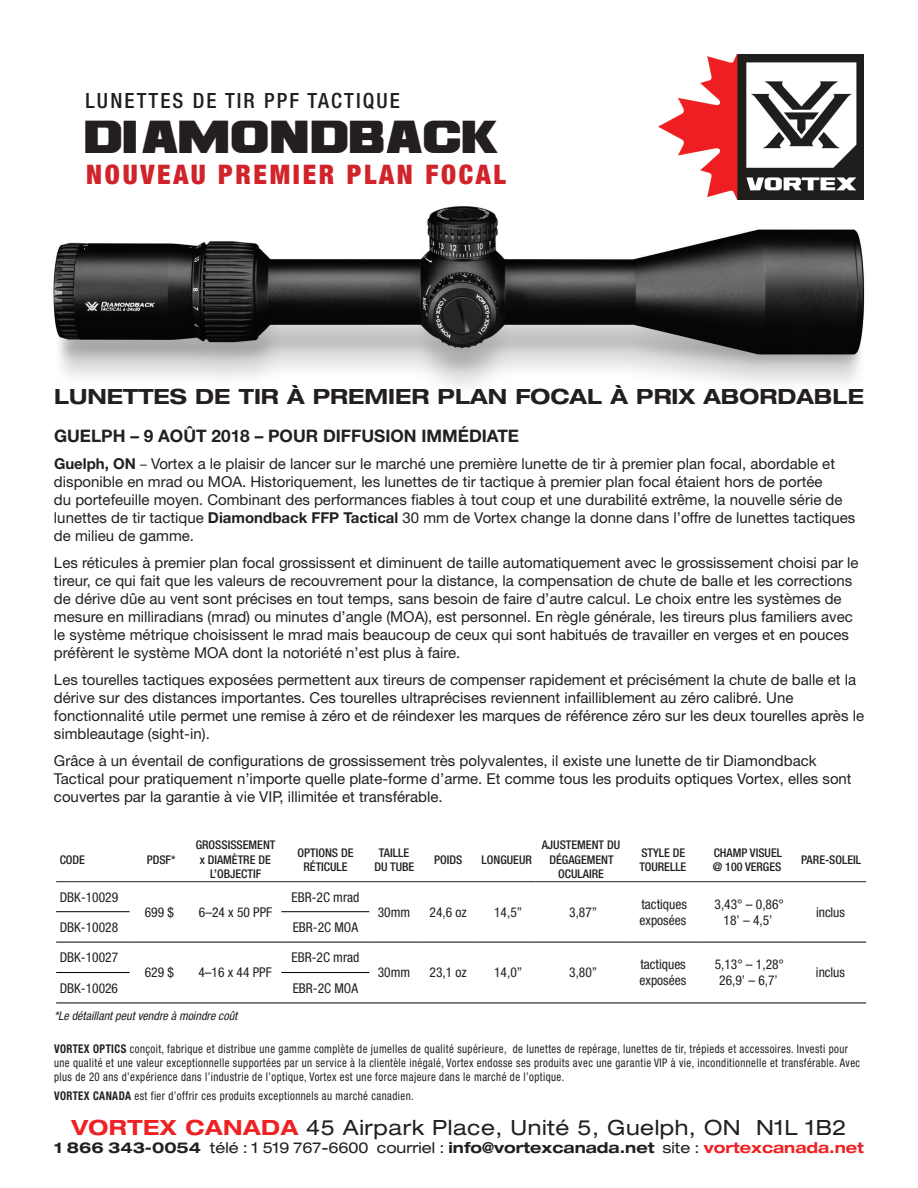
<style>
.page{position:relative;width:918px;height:1188px;background:#fff}
.page>*{position:absolute;margin:0;border:0;box-sizing:border-box;transform-origin:0 0}
.t1{font:36px "Ash";color:#231f20}
.t2{font:900 condensed 27px "Helvetica Neue LT Std";letter-spacing:.1em;color:#d1232a}
.t3{font:expanded 21px "Helvetica Neue LT Std";letter-spacing:.025em;color:#231f20}
.t4{font:700 expanded 21px "Helvetica Neue LT Std";color:#231f20}
.t5{font:500 condensed 21px "Helvetica Neue LT Std";letter-spacing:.1em;color:#231f20}
.t6{font:700 17.25px "Helvetica Neue LT Std";color:#231f20}
.t7{font:15px/18px "Helvetica Neue LT Std";color:#231f20}
.t8{font:700 expanded 15px "Helvetica Neue LT Std";color:#231f20}
.t9{font:condensed 13.5px/16.2px "Helvetica Neue LT Std";color:#231f20}
.t10{font:condensed 12px/14.4px "Helvetica Neue LT Std";letter-spacing:.04em;color:#231f20;scale:.9 1}
.t11{font:500 condensed 12px/14.4px "Helvetica Neue LT Std";color:#231f20;text-align:center}
.t12{font:italic condensed 12px "Helvetica Neue LT Std";color:#231f20}
.s1{font-weight:700}
.s2{font-stretch:condensed;font-size:13.5px}
.s3{font-weight:700;color:#ee2123}
.s4{font-weight:400}
.s5{color:#ee2123}
</style>
<div class="page">
<img style="left:53px;top:206px;width:812px;height:183px">
<hr style="left:56px;top:881px;width:74px;height:1px;background:#231f20">
<hr style="left:130px;top:881px;width:59px;height:1px;background:#231f20">
<hr style="left:189px;top:881px;width:92px;height:1px;background:#231f20">
<hr style="left:281px;top:881px;width:88px;height:1px;background:#231f20">
<hr style="left:369px;top:881px;width:50px;height:1px;background:#231f20">
<hr style="left:419px;top:881px;width:58px;height:1px;background:#231f20">
<hr style="left:477px;top:881px;width:59px;height:1px;background:#231f20">
<hr style="left:536px;top:881px;width:90px;height:1px;background:#231f20">
<hr style="left:626px;top:881px;width:74px;height:1px;background:#231f20">
<hr style="left:700px;top:881px;width:95px;height:1px;background:#231f20">
<hr style="left:795px;top:881px;width:71px;height:1px;background:#231f20">
<hr style="left:56px;top:1003px;width:74px;height:1px;background:#000">
<hr style="left:56px;top:911px;width:74px;height:1px;background:#000">
<hr style="left:56px;top:942px;width:74px;height:1px;background:#000">
<hr style="left:56px;top:972px;width:74px;height:1px;background:#000">
<hr style="left:281px;top:911px;width:88px;height:1px;background:#000">
<hr style="left:281px;top:942px;width:88px;height:1px;background:#000">
<hr style="left:281px;top:972px;width:88px;height:1px;background:#000">
<hr style="left:281px;top:1003px;width:88px;height:1px;background:#000">
<hr style="left:130px;top:942px;width:59px;height:1px;background:#000">
<hr style="left:130px;top:1003px;width:59px;height:1px;background:#000">
<hr style="left:189px;top:942px;width:92px;height:1px;background:#000">
<hr style="left:189px;top:1003px;width:92px;height:1px;background:#000">
<hr style="left:626px;top:942px;width:74px;height:1px;background:#000">
<hr style="left:626px;top:1003px;width:74px;height:1px;background:#000">
<hr style="left:369px;top:942px;width:50px;height:1px;background:#000">
<hr style="left:419px;top:942px;width:58px;height:1px;background:#000">
<hr style="left:369px;top:1003px;width:50px;height:1px;background:#000">
<hr style="left:419px;top:1003px;width:58px;height:1px;background:#000">
<hr style="left:477px;top:942px;width:59px;height:1px;background:#000">
<hr style="left:477px;top:1003px;width:59px;height:1px;background:#000">
<hr style="left:536px;top:942px;width:90px;height:1px;background:#000">
<hr style="left:536px;top:1003px;width:90px;height:1px;background:#000">
<hr style="left:700px;top:942px;width:95px;height:1px;background:#000">
<hr style="left:795px;top:942px;width:71px;height:1px;background:#000">
<hr style="left:700px;top:1003px;width:95px;height:1px;background:#000">
<hr style="left:795px;top:1003px;width:71px;height:1px;background:#000">
<img style="left:658px;top:54px;width:206px;height:146px">
<h3 class="t5" style="left:86px;top:88px;width:316px">LUNETTES DE TIR PPF TACTIQUE</h3>
<h1 class="t1" style="left:86px;top:117px;width:417px">DIAMONDBACK</h1>
<h2 class="t2" style="left:86px;top:158px;width:421px">NOUVEAU PREMIER PLAN FOCAL</h2>
<h3 class="t4" style="left:54px;top:384px;width:812px">LUNETTES DE TIR À PREMIER PLAN FOCAL À PRIX ABORDABLE</h3>
<p class="t6" style="left:54px;top:425px;width:467px">GUELPH – 9 AOÛT 2018 – POUR DIFFUSION IMMÉDIATE</p>
<p class="t7" style="left:54px;top:454px;width:803px"><span class="s1">Guelph, ON</span> <span class="s2">–</span> Vortex a le plaisir de lancer sur le marché une première lunette de tir à premier plan focal, abordable et disponible en mrad ou MOA. Historiquement, les lunettes de tir tactique à premier plan focal étaient hors de portée<br>du portefeuille moyen. Combinant des performances fiables à tout coup et une durabilité extrême, la nouvelle série de lunettes de tir tactique <span class="s1">Diamondback FFP Tactical</span> 30 mm de Vortex change la donne dans l’offre de lunettes tactiques de milieu de gamme.</p>
<p class="t7" style="left:54px;top:553px;width:806px">Les réticules à premier plan focal grossissent et diminuent de taille automatiquement avec le grossissement choisi par le tireur, ce qui fait que les valeurs de recouvrement pour la distance, la compensation de chute de balle et les corrections de dérive dûe au vent sont précises en tout temps, sans besoin de faire d’autre calcul. Le choix entre les systèmes de mesure en milliradians (mrad) ou minutes d’angle (MOA), est personnel. En règle générale, les tireurs plus familiers avec le système métrique choisissent le mrad mais beaucoup de ceux qui sont habitués de travailler en verges et en pouces préfèrent le système MOA dont la notoriété n’est plus à faire.</p>
<p class="t7" style="left:54px;top:670px;width:812px">Les tourelles tactiques exposées permettent aux tireurs de compenser rapidement et précisément la chute de balle et la dérive sur des distances importantes. Ces tourelles ultraprécises reviennent infailliblement au zéro calibré. Une fonctionnalité utile permet une remise à zéro et de réindexer les marques de référence zéro sur les deux tourelles après le simbleautage (sight-in).</p>
<p class="t7" style="left:54px;top:751px;width:799px">Grâce à un éventail de configurations de grossissement très polyvalentes, il existe une lunette de tir Diamondback<br>Tactical pour pratiquement n’importe quelle plate-forme d’arme. Et comme tous les produits optiques Vortex, elles sont couvertes par la garantie à vie VIP, illimitée et transférable.</p>
<p class="t11" style="left:60px;top:852px;width:27px">CODE</p>
<p class="t11" style="left:147px;top:852px;width:30px">PDSF*</p>
<p class="t11" style="left:196px;top:838px;width:81px">GROSSISSEMENT x DIAMÈTRE DE<br>L’OBJECTIF</p>
<p class="t11" style="left:298px;top:845px;width:58px">OPTIONS DE<br>RÉTICULE</p>
<p class="t11" style="left:375px;top:845px;width:41px">TAILLE<br>DU TUBE</p>
<p class="t11" style="left:434px;top:852px;width:30px">POIDS</p>
<p class="t11" style="left:482px;top:852px;width:52px">LONGUEUR</p>
<p class="t11" style="left:542px;top:838px;width:80px">AJUSTEMENT DU<br>DÉGAGEMENT<br>OCULAIRE</p>
<p class="t11" style="left:639px;top:845px;width:48px;text-align:left">STYLE DE<br>TOURELLE</p>
<p class="t11" style="left:713px;top:845px;width:71px;text-align:left">CHAMP VISUEL @ 100 VERGES</p>
<p class="t11" style="left:801px;top:852px;width:62px">PARE-SOLEIL</p>
<p class="t9" style="left:60px;top:889px;width:60px">DBK-10029</p>
<p class="t9" style="left:145px;top:904px;width:31px">699 $</p>
<p class="t9" style="left:199px;top:904px;width:75px">6–24 x 50 PPF</p>
<p class="t9" style="left:292px;top:889px;width:69px">EBR-2C mrad</p>
<p class="t9" style="left:60px;top:919px;width:60px">DBK-10028</p>
<p class="t9" style="left:293px;top:919px;width:67px">EBR-2C MOA</p>
<p class="t9" style="left:60px;top:949px;width:60px">DBK-10027</p>
<p class="t9" style="left:145px;top:964px;width:31px">629 $</p>
<p class="t9" style="left:198px;top:964px;width:75px">4–16 x 44 PPF</p>
<p class="t9" style="left:292px;top:949px;width:69px">EBR-2C mrad</p>
<p class="t9" style="left:60px;top:980px;width:60px">DBK-10026</p>
<p class="t9" style="left:293px;top:980px;width:67px">EBR-2C MOA</p>
<p class="t12" style="left:54px;top:1009px;width:185px">*Le détaillant peut vendre à moindre coût</p>
<p class="t9" style="left:378px;top:904px;width:34px">30mm</p>
<p class="t9" style="left:430px;top:904px;width:39px">24,6 oz</p>
<p class="t9" style="left:494px;top:904px;width:30px">14,5”</p>
<p class="t9" style="left:569px;top:904px;width:30px">3,87”</p>
<p class="t9" style="left:640px;top:896px;width:49px">tactiques exposées</p>
<p class="t9" style="left:715px;top:896px;width:71px;text-align:center">3,43° – 0,86°<br>18’ – 4,5’</p>
<p class="t9" style="left:816px;top:904px;width:30px">inclus</p>
<p class="t9" style="left:378px;top:964px;width:34px">30mm</p>
<p class="t9" style="left:430px;top:964px;width:39px">23,1 oz</p>
<p class="t9" style="left:494px;top:964px;width:30px">14,0”</p>
<p class="t9" style="left:569px;top:964px;width:30px">3,80”</p>
<p class="t9" style="left:640px;top:956px;width:48px">tactiques exposées</p>
<p class="t9" style="left:715px;top:956px;width:71px;text-align:center">5,13° – 1,28°<br>26,9’ – 6,7’</p>
<p class="t9" style="left:816px;top:964px;width:30px">inclus</p>
<p class="t10" style="left:54px;top:1041px;width:897px"><span class="s1">VORTEX OPTICS</span> conçoit, fabrique et distribue une gamme complète de jumelles de qualité supérieure, de lunettes de repérage, lunettes de tir, trépieds et accessoires. Investi pour une qualité et une valeur exceptionnelle supportées par un service à la clientèle inégalé, Vortex endosse ses produits avec une garantie VIP à vie, inconditionnelle et transférable. Avec plus de 20 ans d’expérience dans l’industrie de l’optique, Vortex est une force majeure dans le marché de l’optique.</p>
<p class="t10" style="left:54px;top:1089px;width:401px"><span class="s1">VORTEX CANADA</span> est fier d’offrir ces produits exceptionnels au marché canadien.</p>
<h3 class="t3" style="left:71px;top:1114px;width:777px"><span class="s3">VORTEX CANADA</span> 45 Airpark Place, Unité 5, Guelph, ON N1L 1B2</h3>
<p class="t8" style="left:54px;top:1138px;width:811px">1 866 343-0054 <span class="s4">télé : 1 519 767-6600 courriel :</span> info@vortexcanada.net <span class="s4">site :</span> <span class="s5">vortexcanada.net</span></p>
</div>
